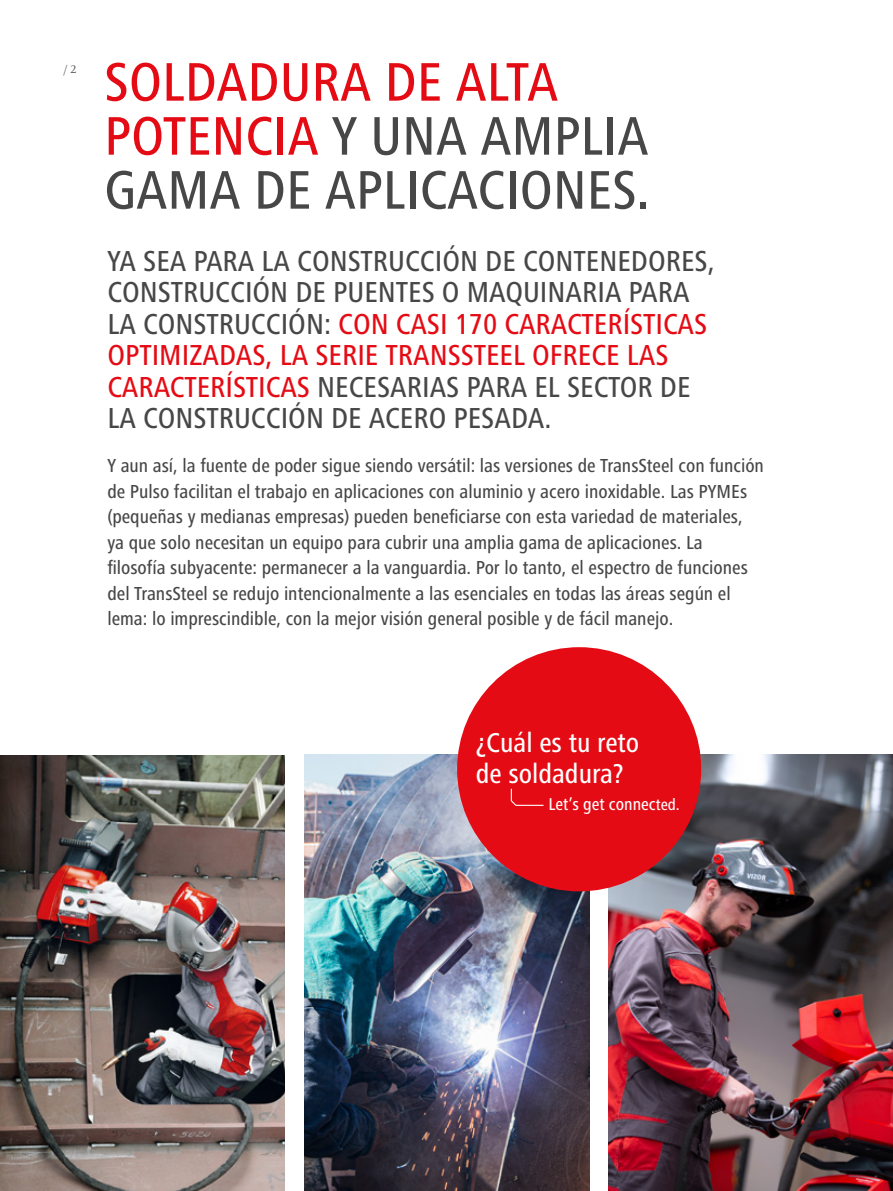
<style>
.page{position:relative;width:893px;height:1191px;background:#fff}
.page>*{position:absolute;margin:0;border:0;box-sizing:border-box;transform-origin:0 0}
.t1{font:500 condensed 56.25px/54px "Frutiger Next LTW1 G";color:#474747}
.t2{font:500 condensed 56.25px/54px "Frutiger Next LTW1 G";color:#e50b14}
.t3{font:500 condensed 30px "Frutiger Next LTW1 G";color:#474747}
.t4{font:500 condensed 30px/31.5px "Frutiger Next LTW1 G";color:#e50b14}
.t5{font:500 condensed 28.2px/30.5px "Frutiger Next LTW1 G";color:#fff}
.t6{font:500 condensed 19.5px/25.5px "Frutiger Next LTW1 G";color:#474747}
.t7{font:500 condensed 17.7px "Frutiger Next LTW1 G";color:#fff}
.t8{font:12px "Celeste Offc Pro";color:#474747}
.s1{color:#e50b14}
.s2{color:#474747}
.s3{font-size:16.65px}
</style>
<div class="page">
<img style="left:304px;top:754px;width:285px;height:437px">
<img style="left:0;top:755px;width:285px;height:436px">
<img style="left:608px;top:754px;width:285px;height:437px">
<div style="left:457px;top:647px;width:244px;height:244px;background:#e50b14;border-radius:50%"></div>
<svg style="left:510px;top:788px;width:34px;height:18px"></svg>
<p class="t8" style="left:64px;top:61px;width:14px">/ 2</p>
<h1 class="t2" style="left:104px;top:55px;width:456px">SOLDADURA DE ALTA<br>POTENC</h1>
<h1 class="t1" style="left:104px;top:109px;width:546px;text-indent:169px"><span class="s1">IA</span> Y UNA AMPLIA<br>GAMA DE APLICACIONES</h1>
<h1 class="t1" style="left:637px;top:163px;width:15px">.</h1>
<h2 class="t3" style="left:107px;top:243px;width:206px">YA SEA PARA LA CONST</h2>
<h2 class="t3" style="left:373px;top:243px;width:167px">RUCCIÓN DE CONTENE</h2>
<h2 class="t3" style="left:631px;top:243px;width:85px">DORES,</h2>
<h2 class="t3" style="left:107px;top:275px;width:16px">CONST</h2>
<h2 class="t3" style="left:183px;top:275px;width:166px">RUCCIÓN DE PUENTES</h2>
<h2 class="t3" style="left:442px;top:275px;width:249px">O MAQUINARIA PARA</h2>
<h2 class="t3" style="left:107px;top:306px;width:52px">LA CONST</h2>
<h2 class="t3" style="left:219px;top:306px;width:136px">RUCCIÓN: <span class="s1">CON</span></h2>
<h2 class="t4" style="left:107px;top:308px;width:599px;text-indent:288px">CASI 170 CARACTE RÍSTICAS<br>OPTIMIZADAS, LA SE RIE TRANSSTEEL</h2>
<h2 class="t4" style="left:532px;top:339px;width:135px">OFRECE LAS</h2>
<h2 class="t4" style="left:107px;top:371px;width:225px">CARACTE RÍSTICAS <span class="s2">NECES</span></h2>
<h2 class="t3" style="left:390px;top:369px;width:192px">ARIAS PARA EL SECTO</h2>
<h2 class="t3" style="left:638px;top:369px;width:51px">R DE</h2>
<h2 class="t3" style="left:107px;top:401px;width:52px">LA CONST</h2>
<h2 class="t3" style="left:219px;top:401px;width:334px">RUCCIÓN DE ACERO PESADA.</h2>
<p class="t6" style="left:107px;top:453px;width:658px">Y aun así, la fuente de poder sigue siendo versátil: las versiones de TransSteel con función de Pulso facilitan el trabajo en aplicaciones con aluminio y acero inoxidable. Las PYMEs (pequeñas y medianas empresas) pueden beneficiarse con esta variedad de materiales, ya que solo necesitan un equipo para cubrir una amplia gama de aplicaciones. La filosofía subyacente: permanecer a la vanguardia. Por lo tanto, el espectro de funciones del TransSteel se redujo intencionalmente a las esenciales en todas las áreas según el lema: lo imprescindible, con la mejor visión general posible y de fácil manejo.</p>
<h3 class="t5" style="left:476px;top:728px;width:165px">¿Cuál es tu reto de soldadura?</h3>
<p class="t7" style="left:548px;top:794px;width:133px">Let’s get connec<span class="s3">ted.</span></p>
</div>
